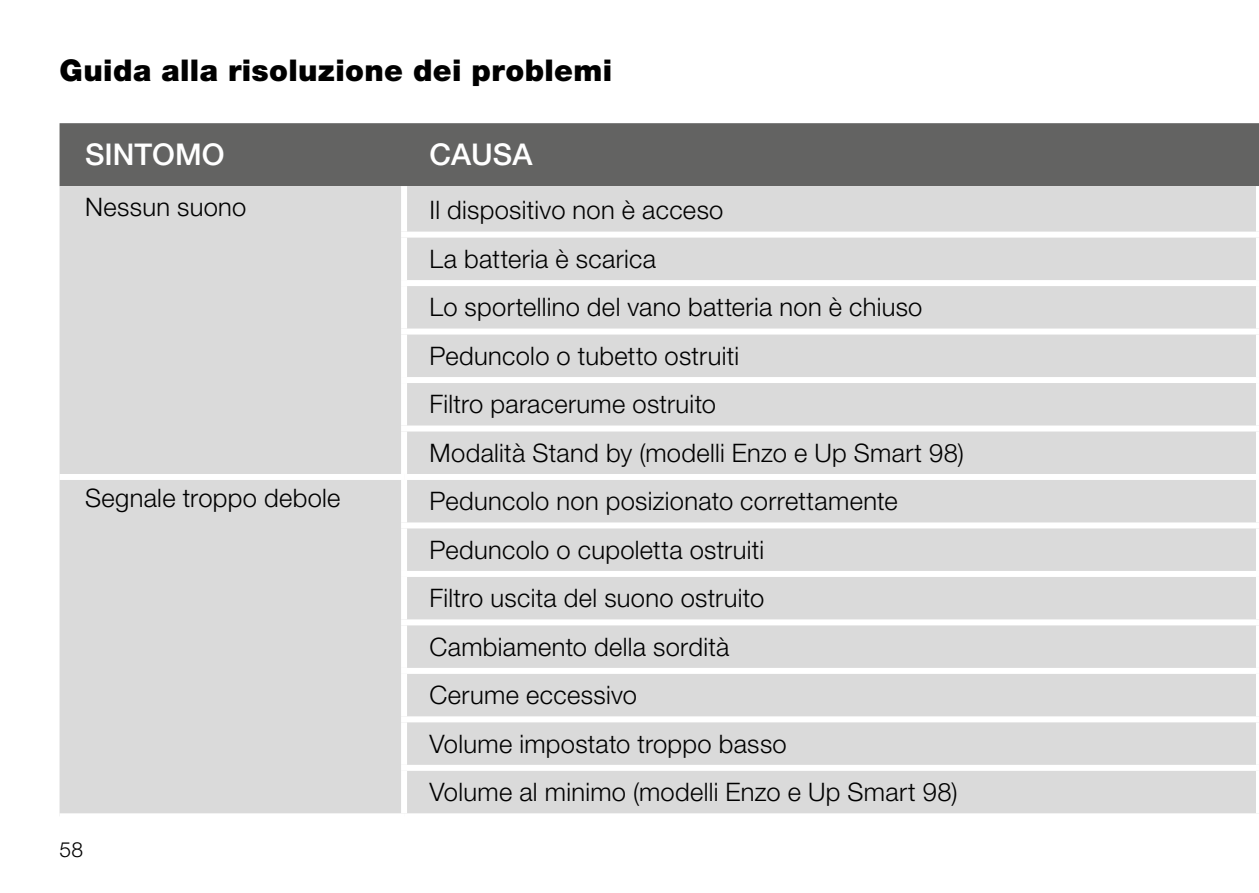
<style>
.page{position:relative;width:1259px;height:893px;background:#fff}
.page>*{position:absolute;margin:0;border:0;box-sizing:border-box;transform-origin:0 0}
.t1{font:900 30px "Helvetica Neue LT Pro";letter-spacing:.01em;color:#000}
.t2{font:500 30px "Helvetica Neue LT Pro";color:#fff}
.t3{font:300 25.5px/48.6px "Helvetica Neue LT Pro";letter-spacing:.01em;color:#000}
.t4{font:300 21px "Helvetica Neue LT Pro";color:#000}
</style>
<div class="page">
<div style="left:60px;top:123px;width:1199px;height:63px;background:#636362"></div>
<div style="left:60px;top:186px;width:1196px;height:627px;background:#dadada"></div>
<div style="left:401px;top:232px;width:858px;height:6px;background:#fff"></div>
<div style="left:401px;top:280px;width:858px;height:6px;background:#fff"></div>
<div style="left:401px;top:329px;width:858px;height:6px;background:#fff"></div>
<div style="left:401px;top:377px;width:858px;height:6px;background:#fff"></div>
<div style="left:401px;top:425px;width:858px;height:6px;background:#fff"></div>
<div style="left:60px;top:474px;width:344px;height:6px;background:#fff"></div>
<div style="left:404px;top:474px;width:855px;height:6px;background:#fff"></div>
<div style="left:401px;top:522px;width:858px;height:6px;background:#fff"></div>
<div style="left:401px;top:571px;width:858px;height:6px;background:#fff"></div>
<div style="left:401px;top:619px;width:858px;height:6px;background:#fff"></div>
<div style="left:401px;top:668px;width:858px;height:6px;background:#fff"></div>
<div style="left:401px;top:716px;width:858px;height:6px;background:#fff"></div>
<div style="left:401px;top:765px;width:858px;height:6px;background:#fff"></div>
<div style="left:401px;top:186px;width:6px;height:46px;background:#fff"></div>
<div style="left:401px;top:238px;width:6px;height:42px;background:#fff"></div>
<div style="left:401px;top:286px;width:6px;height:43px;background:#fff"></div>
<div style="left:401px;top:335px;width:6px;height:42px;background:#fff"></div>
<div style="left:401px;top:383px;width:6px;height:42px;background:#fff"></div>
<div style="left:401px;top:431px;width:6px;height:43px;background:#fff"></div>
<div style="left:401px;top:480px;width:6px;height:42px;background:#fff"></div>
<div style="left:401px;top:528px;width:6px;height:43px;background:#fff"></div>
<div style="left:401px;top:577px;width:6px;height:42px;background:#fff"></div>
<div style="left:401px;top:625px;width:6px;height:43px;background:#fff"></div>
<div style="left:401px;top:674px;width:6px;height:42px;background:#fff"></div>
<div style="left:401px;top:722px;width:6px;height:43px;background:#fff"></div>
<div style="left:401px;top:771px;width:6px;height:42px;background:#fff"></div>
<p class="t1" style="left:60px;top:52px;width:554px">Guida alla risoluzione dei problemi</p>
<p class="t2" style="left:85px;top:137px;width:141px">SINTOMO</p>
<p class="t2" style="left:429px;top:137px;width:104px">CAUSA</p>
<p class="t3" style="left:85px;top:182px;width:163px">Nessun suono</p>
<p class="t3" style="left:429px;top:186px;width:536px">Il dispositivo non è acceso<br>La batteria è scarica<br>Lo sportellino del vano batteria non è chiuso<br>Peduncolo o tubetto ostruiti<br>Filtro paracerume ostruito<br>Modalità Stand by (modelli Enzo e Up Smart 98)</p>
<p class="t3" style="left:85px;top:473px;width:257px">Segnale troppo debole</p>
<p class="t3" style="left:429px;top:476px;width:530px">Peduncolo non posizionato correttamente<br>Peduncolo o cupoletta ostruiti<br>Filtro uscita del suono ostruito<br>Cambiamento della sordità<br>Cerume eccessivo<br>Volume impostato troppo basso<br>Volume al minimo (modelli Enzo e Up Smart 98)</p>
<p class="t4" style="left:60px;top:837px;width:25px">58</p>
</div>
